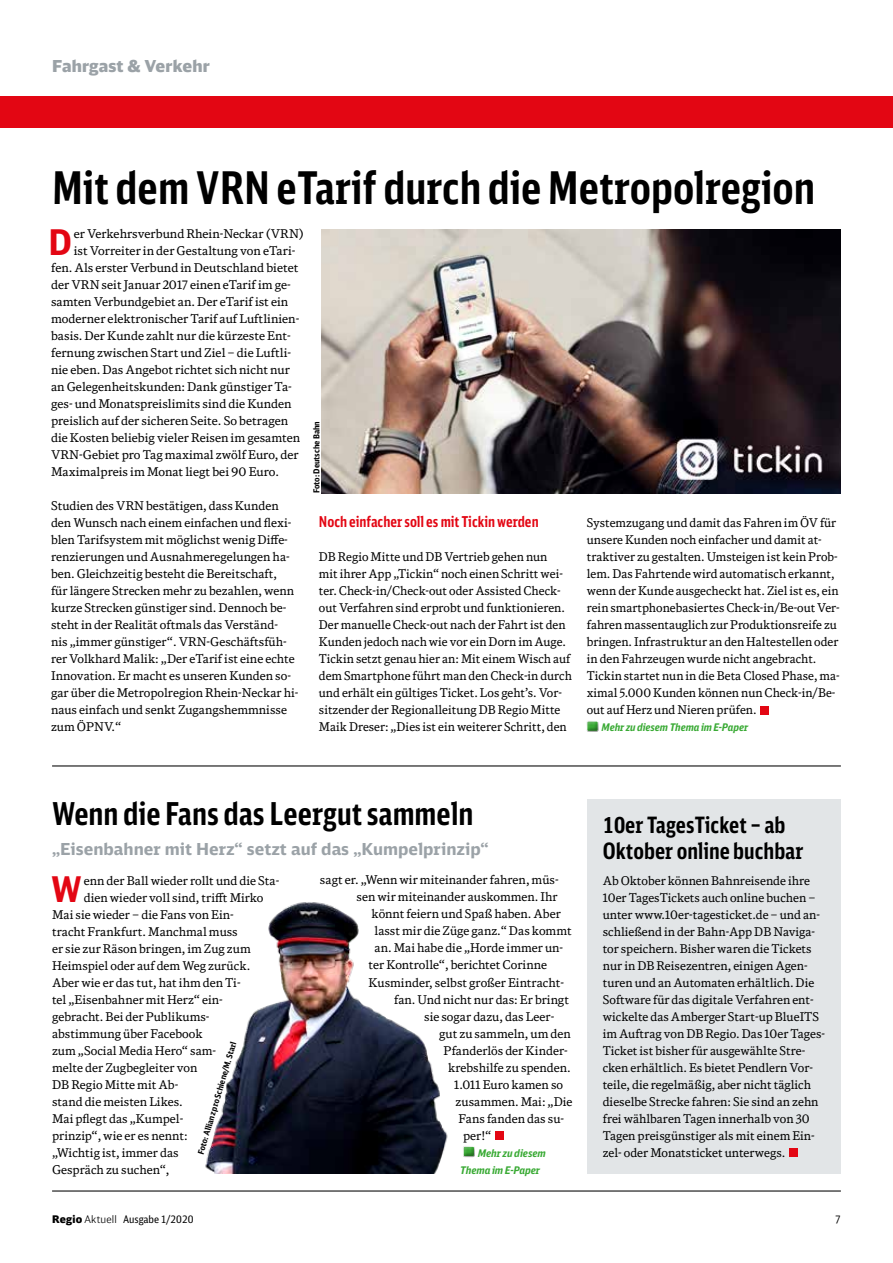
<style>
.page{position:relative;width:893px;height:1263px;background:#fff}
.page>*{position:absolute;margin:0;border:0;box-sizing:border-box;transform-origin:0 0}
.t1{font:700 45px "DB Sans Comp";color:#000}
.t2{font:700 35.4px "DB Sans Cond";color:#e30613}
.t3{font:700 31.5px "DB Sans Comp";color:#000}
.t4{font:700 22.5px/25.5px "DB Sans Comp";color:#000}
.t5{font:700 16.5px "DB Sans";color:#9ba2a7}
.t6{font:900 16.5px "DB Head";letter-spacing:.015em;color:#9ba2a7}
.t7{font:700 15px "DB Sans Comp";color:#e30613}
.t8{font:12px/17px "DB News";color:#000}
.t9{font:italic 700 10.5px/17px "DB Sans Cond";color:#3aaa35}
.t10{font:10.5px "DB Sans Cond";color:#000}
.t11{font:700 8.25px "DB Sans Cond";color:#000}
.s1{font-family:"DB Head";font-weight:900}
.s2{font-family:"DB Head";font-weight:300}
</style>
<div class="page">
<hr style="left:52px;top:1190px;width:789px;height:1px;background:#000">
<img style="left:321px;top:230px;width:520px;height:263px">
<img style="left:205px;top:902px;width:243px;height:272px">
<div style="left:0;top:96px;width:893px;height:32px;background:#e30613"></div>
<div style="left:761px;top:706px;width:8px;height:8px;background:#e30613"></div>
<div style="left:584px;top:720px;width:15px;height:13px;background:#000;opacity:.29"></div>
<div style="left:588px;top:799px;width:253px;height:375px;background:#e2e5e7"></div>
<div style="left:495px;top:1131px;width:9px;height:9px;background:#e30613"></div>
<div style="left:460px;top:1145px;width:15px;height:13px;background:#000;opacity:.29"></div>
<div style="left:789px;top:1148px;width:9px;height:9px;background:#e30613"></div>
<hr style="left:52px;top:765px;width:789px;height:1px;background:#000">
<h3 class="t6" style="left:52px;top:56px;width:159px">Fahrgast &amp; Verkehr</h3>
<h1 class="t1" style="left:52px;top:160px;width:765px">Mit dem VRN eTarif durch die Metropolregion</h1>
<h2 class="t2" style="left:49px;top:220px;width:25px">D</h2>
<p class="t8" style="left:74px;top:225px;width:232px">er Verkehrsverbund Rhein-Neckar (VRN)</p>
<p class="t8" style="left:74px;top:242px;width:223px">ist Vorreiter in der Gestaltung von eTari-</p>
<p class="t8" style="left:51px;top:259px;width:249px">fen. Als erster Verbund in Deutschland bietet</p>
<p class="t8" style="left:51px;top:276px;width:241px">der VRN seit Januar 2017 einen eTarif im ge-</p>
<p class="t8" style="left:51px;top:293px;width:239px">samten Verbundgebiet an. Der eTarif ist ein</p>
<p class="t8" style="left:51px;top:310px;width:249px">moderner elektronischer Tarif auf Luftlinien-</p>
<p class="t8" style="left:51px;top:327px;width:241px">basis. Der Kunde zahlt nur die kürzeste Ent-</p>
<p class="t8" style="left:51px;top:344px;width:242px">fernung zwischen Start und Ziel – die Luftli-</p>
<p class="t8" style="left:51px;top:361px;width:241px">nie eben. Das Angebot richtet sich nicht nur</p>
<p class="t8" style="left:51px;top:378px;width:242px">an Gelegenheitskunden: Dank günstiger Ta-</p>
<p class="t8" style="left:51px;top:395px;width:242px">ges- und Monatspreislimits sind die Kunden</p>
<p class="t8" style="left:51px;top:412px;width:239px">preislich auf der sicheren Seite. So betragen</p>
<p class="t8" style="left:51px;top:429px;width:251px">die Kosten beliebig vieler Reisen im gesamten</p>
<p class="t8" style="left:51px;top:446px;width:249px">VRN-Gebiet pro Tag maximal zwölf Euro, der</p>
<p class="t8" style="left:51px;top:463px;width:229px">Maximalpreis im Monat liegt bei 90 Euro.</p>
<p class="t8" style="left:51px;top:497px;width:249px">Studien des VRN bestätigen, dass Kunden den Wunsch nach einem einfachen und flexi&shy;blen Tarifsystem mit möglichst wenig Diffe&shy;renzierungen und Ausnahmeregelungen ha&shy;ben. Gleichzeitig besteht die Bereitschaft,<br>für längere Strecken mehr zu bezahlen, wenn kurze Strecken günstiger sind. Dennoch be&shy;steht in der Realität oftmals das Verständ-<br>nis „immer günstiger“. VRN-Geschäftsfüh&shy;rer Volkhard Malik: „Der eTarif ist eine echte Innovation. Er macht es unseren Kunden so&shy;gar über die Metropolregion Rhein-Neckar hi&shy;naus einfach und senkt Zugangshemmnisse zum ÖPNV.“</p>
<p class="t11" style="left:311px;top:493px;width:73px;rotate:-90deg">Foto: Deutsche Bahn</p>
<p class="t7" style="left:319px;top:513px;width:221px">Noch einfacher soll es mit Tickin werden</p>
<p class="t8" style="left:319px;top:548px;width:255px">DB Regio Mitte und DB Vertrieb gehen nun<br>mit ihrer App „Tickin“ noch einen Schritt wei&shy;ter. Check-in/Check-out oder Assisted Check&shy;out Verfahren sind erprobt und funktionieren.<br>Der manuelle Check-out nach der Fahrt ist den Kunden jedoch nach wie vor ein Dorn im Auge.<br>Tickin setzt genau hier an: Mit einem Wisch auf dem Smartphone führt man den Check-in durch und erhält ein gültiges Ticket. Los geht’s. Vor&shy;sitzender der Regionalleitung DB Regio Mitte Maik Dreser: „Dies ist ein weiterer Schritt, den</p>
<p class="t8" style="left:587px;top:514px;width:254px">Systemzugang und damit das Fahren im ÖV für unsere Kunden noch einfacher und damit at&shy;traktiver zu gestalten. Umsteigen ist kein Prob&shy;lem. Das Fahrtende wird automatisch erkannt, wenn der Kunde ausgecheckt hat. Ziel ist es, ein rein smartphonebasiertes Check-in/Be-out Ver&shy;fahren massentauglich zur Produktionsreife zu bringen. Infrastruktur an den Haltestellen oder in den Fahrzeugen wurde nicht angebracht.<br>Tickin startet nun in die Beta Closed Phase, ma&shy;ximal 5.000 Kunden können nun Check-in/Be&shy;out auf Herz und Nieren prüfen.</p>
<p class="t9" style="left:601px;top:719px;width:148px">Mehr zu diesem Thema im E-Paper</p>
<h3 class="t3" style="left:52px;top:794px;width:423px">Wenn die Fans das Leergut sammeln</h3>
<h3 class="t5" style="left:52px;top:838px;width:438px">„Eisenbahner mit Herz“ setzt auf das „Kumpelprinzip“</h3>
<h2 class="t2" style="left:51px;top:866px;width:32px">W</h2>
<p class="t8" style="left:84px;top:871px;width:197px">enn der Ball wieder rollt und die Sta-</p>
<p class="t8" style="left:320px;top:871px;width:240px">sagt er. „Wenn wir miteinander fahren, müs-</p>
<p class="t8" style="left:357px;top:888px;width:203px">sen wir miteinander auskommen. Ihr</p>
<p class="t8" style="left:372px;top:905px;width:191px">könnt feiern und Spaß haben. Aber</p>
<p class="t8" style="left:375px;top:922px;width:199px">lasst mir die Züge ganz.“ Das kommt</p>
<p class="t8" style="left:375px;top:939px;width:190px">an. Mai habe die „Horde immer un-</p>
<p class="t8" style="left:369px;top:956px;width:180px">ter Kontrolle“, berichtet Corinne</p>
<p class="t8" style="left:369px;top:973px;width:197px">Kusminder, selbst großer Eintracht-</p>
<p class="t8" style="left:394px;top:990px;width:176px">fan. Und nicht nur das: Er bringt</p>
<p class="t8" style="left:424px;top:1007px;width:132px">sie sogar dazu, das Leer-</p>
<p class="t8" style="left:439px;top:1024px;width:133px">gut zu sammeln, um den</p>
<p class="t8" style="left:444px;top:1041px;width:126px">Pfanderlös der Kinder-</p>
<p class="t8" style="left:448px;top:1058px;width:124px">krebshilfe zu spenden.</p>
<p class="t8" style="left:454px;top:1075px;width:111px">1.011 Euro kamen so</p>
<p class="t8" style="left:456px;top:1092px;width:118px">zusammen. Mai: „Die</p>
<p class="t8" style="left:459px;top:1109px;width:107px">Fans fanden das su-</p>
<p class="t8" style="left:463px;top:1126px;width:30px">per!“</p>
<p class="t9" style="left:460px;top:1144px;width:87px;text-indent:18px">Mehr zu diesem<br>Thema im E-Paper</p>
<p class="t8" style="left:84px;top:888px;width:181px">dien wieder voll sind, trifft Mirko</p>
<p class="t8" style="left:52px;top:905px;width:183px">Mai sie wieder – die Fans von Ein-</p>
<p class="t8" style="left:52px;top:922px;width:187px">tracht Frankfurt. Manchmal muss</p>
<p class="t8" style="left:52px;top:939px;width:200px">er sie zur Räson bringen, im Zug zum</p>
<p class="t8" style="left:52px;top:956px;width:200px">Heimspiel oder auf dem Weg zurück.</p>
<p class="t8" style="left:52px;top:973px;width:190px">Aber wie er das tut, hat ihm den Ti-</p>
<p class="t8" style="left:52px;top:990px;width:172px">tel „Eisenbahner mit Herz“ ein-</p>
<p class="t8" style="left:52px;top:1007px;width:159px">gebracht. Bei der Publikums-</p>
<p class="t8" style="left:52px;top:1025px;width:152px">abstimmung über Facebook</p>
<p class="t8" style="left:52px;top:1042px;width:166px">zum „Social Media Hero“ sam-</p>
<p class="t8" style="left:52px;top:1059px;width:147px">melte der Zugbegleiter von</p>
<p class="t8" style="left:52px;top:1076px;width:128px">DB Regio Mitte mit Ab-</p>
<p class="t8" style="left:52px;top:1093px;width:132px">stand die meisten Likes.</p>
<p class="t8" style="left:52px;top:1110px;width:133px">Mai pflegt das „Kumpel-</p>
<p class="t8" style="left:52px;top:1127px;width:137px">prinzip“, wie er es nennt:</p>
<p class="t8" style="left:52px;top:1144px;width:128px">„Wichtig ist, immer das</p>
<p class="t8" style="left:52px;top:1161px;width:119px">Gespräch zu suchen“,</p>
<p class="t11" style="left:195px;top:1152px;width:119px;rotate:-73deg">Foto: Allianz pro Schiene/M. Starl</p>
<h3 class="t4" style="left:603px;top:812px;width:202px">10er TagesTicket – ab<br>Oktober online buchbar</h3>
<p class="t8" style="left:603px;top:871px;width:223px">Ab Oktober können Bahnreisende ihre 10er TagesTickets auch online buchen – unter www.10er-tagesticket.de – und an&shy;schließend in der Bahn-App DB Naviga&shy;tor speichern. Bisher waren die Tickets nur in DB Reisezentren, einigen Agen&shy;turen und an Automaten erhältlich. Die Software für das digitale Verfahren ent&shy;wickelte das Amberger Start-up BlueITS im Auftrag von DB Regio. Das 10er Tages-Ticket ist bisher für ausgewählte Stre&shy;cken erhältlich. Es bietet Pendlern Vor&shy;teile, die regelmäßig, aber nicht täglich dieselbe Strecke fahren: Sie sind an zehn frei wählbaren Tagen innerhalb von 30<br>Tagen preisgünstiger als mit einem Ein&shy;zel- oder Monatsticket unterwegs.</p>
<p class="t10" style="left:52px;top:1212px;width:143px"><span class="s1">Regio</span> <span class="s2">Aktuell</span> Ausgabe 1/2020</p>
<p class="t10" style="left:835px;top:1212px;width:7px">7</p>
</div>
